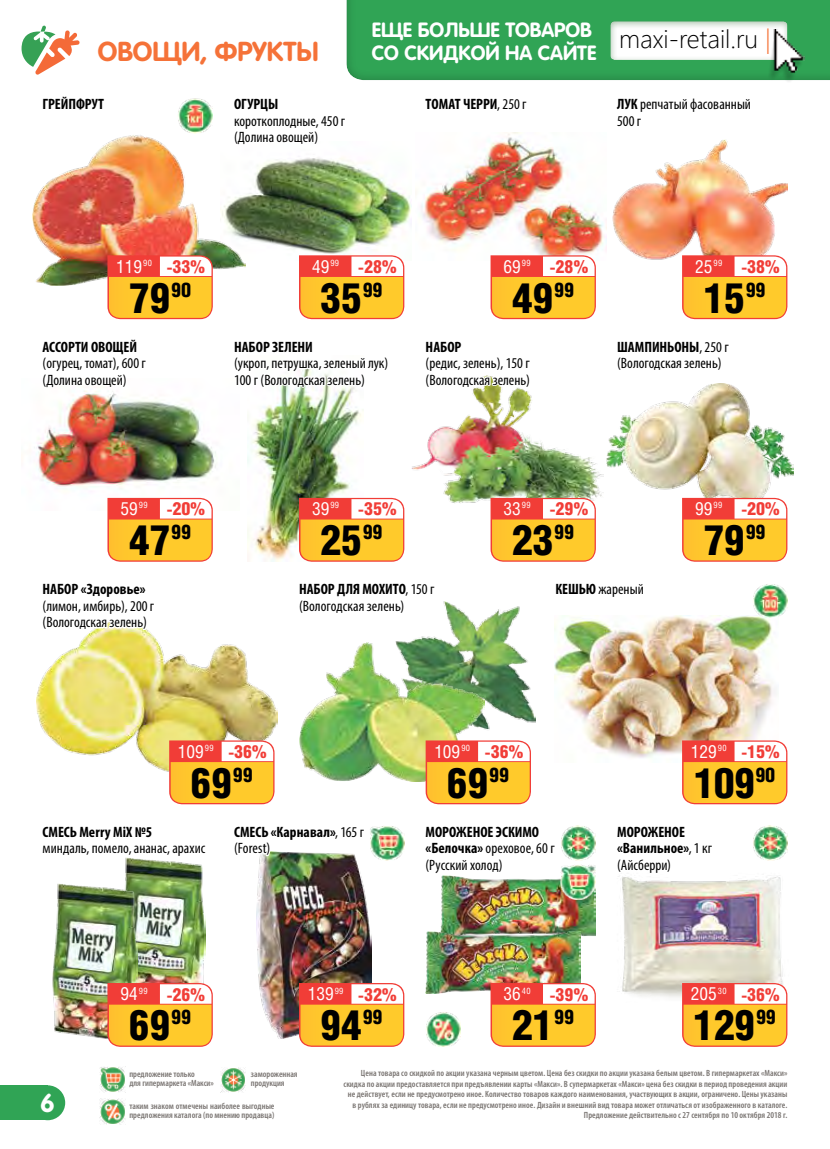
<style>
.page{position:relative;width:830px;height:1149px;background:#fff}
.page>*{position:absolute;margin:0;border:0;box-sizing:border-box;transform-origin:0 0}
.t1{font:900 42px "Helios Cond";letter-spacing:-.01em;color:#000}
.t2{font:700 27px "Rotonda C";color:#f57238}
.t3{font:300 25.5px "Segoe UI";color:#000}
.t4{font:700 25.5px "Rotonda C";color:#fff}
.t5{font:700 20.25px/22.4px "Rotonda C";color:#fff}
.t6{font:900 18px "Helios Cond";color:#f13d37}
.t7{font:condensed 15px/16.5px "Myriad Pro";color:#000}
.t8{font:700 condensed 15px/16.5px "Myriad Pro";color:#000}
.t9{font:600 condensed 9px/10.5px "Myriad Pro";letter-spacing:.005em;color:#787370}
.s1{color:#f57238}
.s2{font-weight:400}
.s3{font-weight:700}
.s4{font-family:"Helios Cond C";font-weight:400;color:#fff}
</style>
<div class="page">
<div style="left:0;top:1084px;width:47px;height:35px;background:#30a455"></div>
<div style="left:30px;top:1084px;width:35px;height:35px;background:#30a455;border-radius:50%"></div>
<div style="left:333px;top:0;width:496px;height:90px;background:#000;opacity:.3"></div>
<div style="left:596px;top:11px;width:203px;height:51px;background:#346e39;opacity:.5"></div>
<img style="left:766px;top:30px;width:38px;height:52px">
<img style="left:100px;top:1067px;width:7px;height:24px">
<img style="left:99px;top:1098px;width:26px;height:25px">
<img style="left:411px;top:389px;width:192px;height:114px">
<img style="left:247px;top:391px;width:116px;height:170px">
<img style="left:421px;top:140px;width:185px;height:115px">
<img style="left:245px;top:157px;width:166px;height:97px">
<img style="left:36px;top:397px;width:180px;height:90px">
<img style="left:33px;top:135px;width:212px;height:148px">
<img style="left:612px;top:139px;width:175px;height:112px">
<img style="left:395px;top:601px;width:140px;height:129px">
<img style="left:36px;top:632px;width:241px;height:101px">
<img style="left:606px;top:383px;width:187px;height:114px">
<img style="left:257px;top:880px;width:114px;height:102px">
<img style="left:554px;top:615px;width:221px;height:139px">
<svg style="left:22px;top:25px;width:58px;height:50px"></svg>
<img style="left:178px;top:98px;width:35px;height:36px">
<img style="left:125px;top:880px;width:80px;height:102px">
<img style="left:52px;top:882px;width:85px;height:157px">
<svg style="left:107px;top:982px;width:106px;height:130px"></svg>
<img style="left:370px;top:826px;width:34px;height:34px">
<img style="left:440px;top:878px;width:155px;height:58px">
<img style="left:425px;top:931px;width:155px;height:62px">
<svg style="left:232px;top:135px;width:13px;height:19px"></svg>
<svg style="left:614px;top:62px;width:138px;height:28px"></svg>
<svg style="left:423px;top:8px;width:105px;height:132px"></svg>
<svg style="left:490px;top:982px;width:105px;height:64px;background:#fab350"></svg>
<img style="left:560px;top:865px;width:35px;height:34px">
<img style="left:622px;top:881px;width:166px;height:135px">
<svg style="left:681px;top:982px;width:106px;height:64px;background:#fbb452"></svg>
<img style="left:561px;top:825px;width:34px;height:35px">
<img style="left:259px;top:982px;width:145px;height:65px">
<img style="left:221px;top:1067px;width:24px;height:25px">
<img style="left:300px;top:642px;width:184px;height:139px">
<svg style="left:423px;top:736px;width:133px;height:156px"></svg>
<img style="left:45px;top:733px;width:321px;height:147px">
<svg style="left:682px;top:497px;width:105px;height:64px;background:#fbb351"></svg>
<svg style="left:630px;top:251px;width:157px;height:69px"></svg>
<svg style="left:473px;top:255px;width:122px;height:134px"></svg>
<svg style="left:297px;top:493px;width:139px;height:132px"></svg>
<svg style="left:232px;top:255px;width:172px;height:136px"></svg>
<svg style="left:90px;top:497px;width:123px;height:135px"></svg>
<svg style="left:40px;top:249px;width:173px;height:148px"></svg>
<img style="left:752px;top:584px;width:35px;height:33px">
<svg style="left:490px;top:497px;width:113px;height:109px"></svg>
<svg style="left:614px;top:736px;width:173px;height:145px"></svg>
<img style="left:426px;top:1012px;width:34px;height:34px">
<h2 class="t2" style="left:98px;top:36px;width:222px">ОВОЩИ, ФРУКТЫ</h2>
<h3 class="t8" style="left:43px;top:95px;width:63px">ГРЕЙПФРУТ</h3>
<h3 class="t8" style="left:234px;top:95px;width:46px">ОГУРЦЫ</h3>
<h3 class="t7" style="left:234px;top:112px;width:112px">короткоплодные, 450 г (Долина овощей)</h3>
<h3 class="t5" style="left:371px;top:19px;width:226px">ЕЩЕ БОЛЬШЕ ТОВАРОВ<br>СО СКИДКОЙ НА САЙТЕ</h3>
<h3 class="t3" style="left:619px;top:18px;width:153px">maxi-retail.ru <span class="s1">|</span></h3>
<h3 class="t8" style="left:425px;top:95px;width:102px">ТОМАТ ЧЕРРИ<span class="s2">, 250 г</span></h3>
<h3 class="t7" style="left:617px;top:96px;width:135px"><span class="s3">ЛУК</span> репчатый фасованный<br>500 г</h3>
<h3 class="t6" style="left:116px;top:256px;width:90px"><span class="s4">119</span><sup>90</sup> -33%</h3>
<h3 class="t6" style="left:312px;top:256px;width:86px"><span class="s4">49</span><sup>99</sup> -28%</h3>
<h3 class="t6" style="left:503px;top:256px;width:86px"><span class="s4">69</span><sup>99</sup> -28%</h3>
<h3 class="t6" style="left:694px;top:256px;width:86px"><span class="s4">25</span><sup>99</sup> -38%</h3>
<h1 class="t1" style="left:129px;top:273px;width:64px">79<sup>90</sup></h1>
<h1 class="t1" style="left:320px;top:273px;width:64px">35<sup>99</sup></h1>
<h1 class="t1" style="left:511px;top:273px;width:64px">49<sup>99</sup></h1>
<h1 class="t1" style="left:703px;top:273px;width:64px">15<sup>99</sup></h1>
<h3 class="t8" style="left:43px;top:338px;width:96px">АССОРТИ ОВОЩЕЙ</h3>
<h3 class="t7" style="left:43px;top:355px;width:105px">(огурец, томат), 600 г (Долина овощей)</h3>
<h3 class="t8" style="left:234px;top:338px;width:80px">НАБОР ЗЕЛЕНИ</h3>
<h3 class="t7" style="left:234px;top:355px;width:156px">(укроп, петрушка, зеленый лук)<br>100 г (Вологодская зелень)</h3>
<h3 class="t8" style="left:425px;top:338px;width:37px">НАБОР</h3>
<h3 class="t7" style="left:425px;top:355px;width:106px">(редис, зелень), 150 г (Вологодская зелень)</h3>
<h3 class="t7" style="left:617px;top:338px;width:113px"><span class="s3">ШАМПИНЬОНЫ</span>, 250 г (Вологодская зелень)</h3>
<h3 class="t6" style="left:120px;top:498px;width:86px"><span class="s4">59</span><sup>99</sup> -20%</h3>
<h3 class="t6" style="left:312px;top:498px;width:86px"><span class="s4">39</span><sup>99</sup> -35%</h3>
<h3 class="t6" style="left:503px;top:498px;width:86px"><span class="s4">33</span><sup>99</sup> -29%</h3>
<h3 class="t6" style="left:694px;top:498px;width:86px"><span class="s4">99</span><sup>99</sup> -20%</h3>
<h1 class="t1" style="left:129px;top:516px;width:64px">47<sup>99</sup></h1>
<h1 class="t1" style="left:320px;top:516px;width:64px">25<sup>99</sup></h1>
<h1 class="t1" style="left:511px;top:516px;width:64px">23<sup>99</sup></h1>
<h1 class="t1" style="left:703px;top:516px;width:64px">79<sup>99</sup></h1>
<h3 class="t8" style="left:43px;top:580px;width:104px">НАБОР «Здоровье»</h3>
<h3 class="t7" style="left:43px;top:597px;width:113px">(лимон, имбирь), 200 г (Вологодская зелень)</h3>
<h3 class="t7" style="left:299px;top:580px;width:137px"><span class="s3">НАБОР ДЛЯ МОХИТО</span>, 150 г (Вологодская зелень)</h3>
<h3 class="t7" style="left:555px;top:580px;width:90px"><span class="s3">КЕШЬЮ</span> жареный</h3>
<h3 class="t6" style="left:178px;top:741px;width:90px"><span class="s4">109</span><sup>99</sup> -36%</h3>
<h3 class="t6" style="left:434px;top:741px;width:90px"><span class="s4">109</span><sup>90</sup> -36%</h3>
<h3 class="t6" style="left:690px;top:741px;width:90px"><span class="s4">129</span><sup>90</sup> -15%</h3>
<h1 class="t1" style="left:190px;top:758px;width:64px">69<sup>99</sup></h1>
<h1 class="t1" style="left:446px;top:758px;width:64px">69<sup>99</sup></h1>
<h1 class="t1" style="left:693px;top:758px;width:83px">109<sup>90</sup></h1>
<h3 class="t8" style="left:43px;top:823px;width:111px">СМЕСЬ Merry MiX №5</h3>
<h3 class="t7" style="left:43px;top:839px;width:164px">миндаль, помело, ананас, арахис</h3>
<h3 class="t8" style="left:234px;top:823px;width:131px">СМЕСЬ «Карнавал»<span class="s2">, 165 г (Forest)</span></h3>
<h3 class="t7" style="left:425px;top:823px;width:131px"><span class="s3">МОРОЖЕНОЕ ЭСКИМО «Белочка»</span> ореховое, 60 г (Русский холод)</h3>
<h3 class="t8" style="left:617px;top:823px;width:96px">МОРОЖЕНОЕ «Ванильное»<span class="s2">, 1 кг (Айсберри)</span></h3>
<h3 class="t6" style="left:120px;top:983px;width:86px"><span class="s4">94</span><sup>99</sup> -26%</h3>
<h1 class="t1" style="left:129px;top:1001px;width:64px">69<sup>99</sup></h1>
<h3 class="t6" style="left:307px;top:983px;width:90px"><span class="s4">139</span><sup>99</sup> -32%</h3>
<h1 class="t1" style="left:320px;top:1001px;width:64px">94<sup>99</sup></h1>
<h3 class="t6" style="left:503px;top:983px;width:86px"><span class="s4">36</span><sup>40</sup> -39%</h3>
<h1 class="t1" style="left:511px;top:1001px;width:64px">21<sup>99</sup></h1>
<h3 class="t6" style="left:690px;top:983px;width:90px"><span class="s4">205</span><sup>30</sup> -36%</h3>
<h1 class="t1" style="left:692px;top:1001px;width:84px">129<sup>99</sup></h1>
<h3 class="t4" style="left:40px;top:1087px;width:16px">6</h3>
<p class="t9" style="left:251px;top:1068px;width:48px;line-height:9px">замороженная продукция</p>
<p class="t9" style="left:129px;top:1068px;width:86px;line-height:9px">предложение только<br>для гипермаркета «Макси»</p>
<p class="t9" style="left:129px;top:1101px;width:147px;line-height:9px">таким знаком отмечены наиболее выгодные предложения каталога (по мнению продавца)</p>
<p class="t9" style="left:343px;top:1067px;width:445px;text-align:right">Цена товара со скидкой по акции указана черным цветом. Цена без скидки по акции указана белым цветом. В гипермаркетах «Макси» скидка по акции предоставляется при предъявлении карты «Макси». В супермаркетах «Макси» цена без скидки в период проведения акции не действует, если не предусмотрено иное. Количество товаров каждого наименования, участвующих в акции, ограничено. Цены указаны в рублях за единицу товара, если не предусмотрено иное. Дизайн и внешний вид товара может отличаться от изображенного в каталоге.<br>Предложение действительно с 27 сентября по 10 октября 2018 г.</p>
</div>
